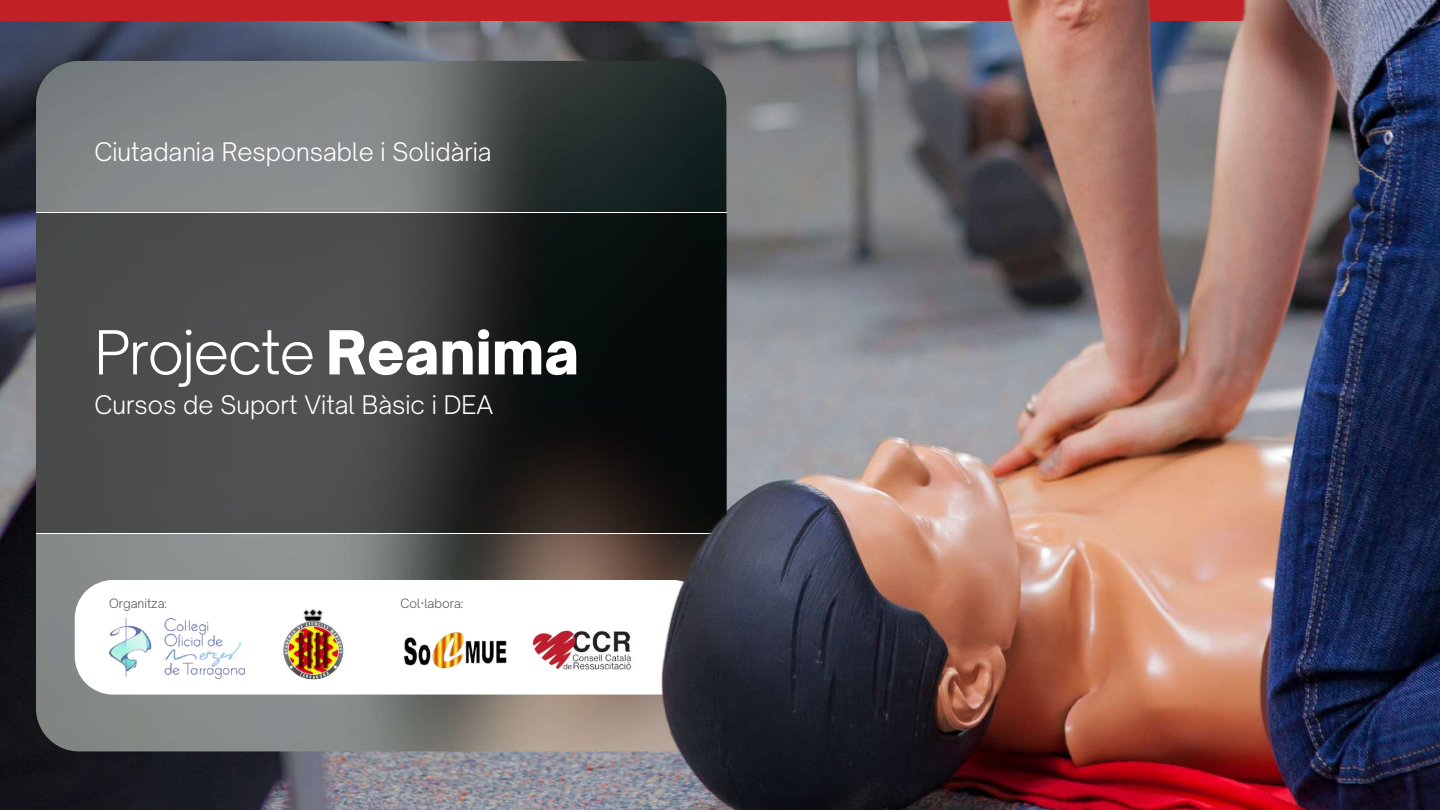
<style>
.page{position:relative;width:1440px;height:810px;background:#fff}
.page>*{position:absolute;margin:0;border:0;box-sizing:border-box;transform-origin:0 0}
.t1{font:300 58px "Open Sauce One";letter-spacing:-.025em;color:#fff}
.t2{font:300 24.5px "Open Sauce One";color:#fff}
.t3{font:300 12.3px "Open Sauce One";color:#5a5a5a}
.s1{font-weight:900}
</style>
<div class="page">
<img style="left:0;top:21px;width:517px;height:789px">
<img style="left:36px;top:61px;width:690px;height:690px;border-radius:43px">
<svg style="left:36px;top:213px;width:481px;height:320px;background:#434545"></svg>
<hr style="left:36px;top:533px;width:691px;height:1px;background:#fff">
<hr style="left:36px;top:212px;width:691px;height:1px;background:#fff">
<div style="left:0;top:0;width:1440px;height:21px;background:#c02026"></div>
<svg style="left:75px;top:580px;width:442px;height:115px"></svg>
<img style="left:517px;top:0;width:923px;height:810px">
<img style="left:282px;top:609px;width:61px;height:70px">
<img style="left:401px;top:632px;width:111px;height:37px">
<img style="left:530px;top:630px;width:106px;height:41px">
<img style="left:109px;top:618px;width:135px;height:61px">
<p class="t2" style="left:94px;top:137px;width:399px">Ciutadania Responsable i Solidària</p>
<h1 class="t1" style="left:94px;top:316px;width:486px">Projecte <span class="s1">Reanima</span></h1>
<p class="t2" style="left:94px;top:390px;width:400px">Cursos de Suport Vital Bàsic i DEA</p>
<p class="t3" style="left:109px;top:596px;width:59px">Organitza:</p>
<p class="t3" style="left:401px;top:596px;width:64px">Col·labora:</p>
</div>
